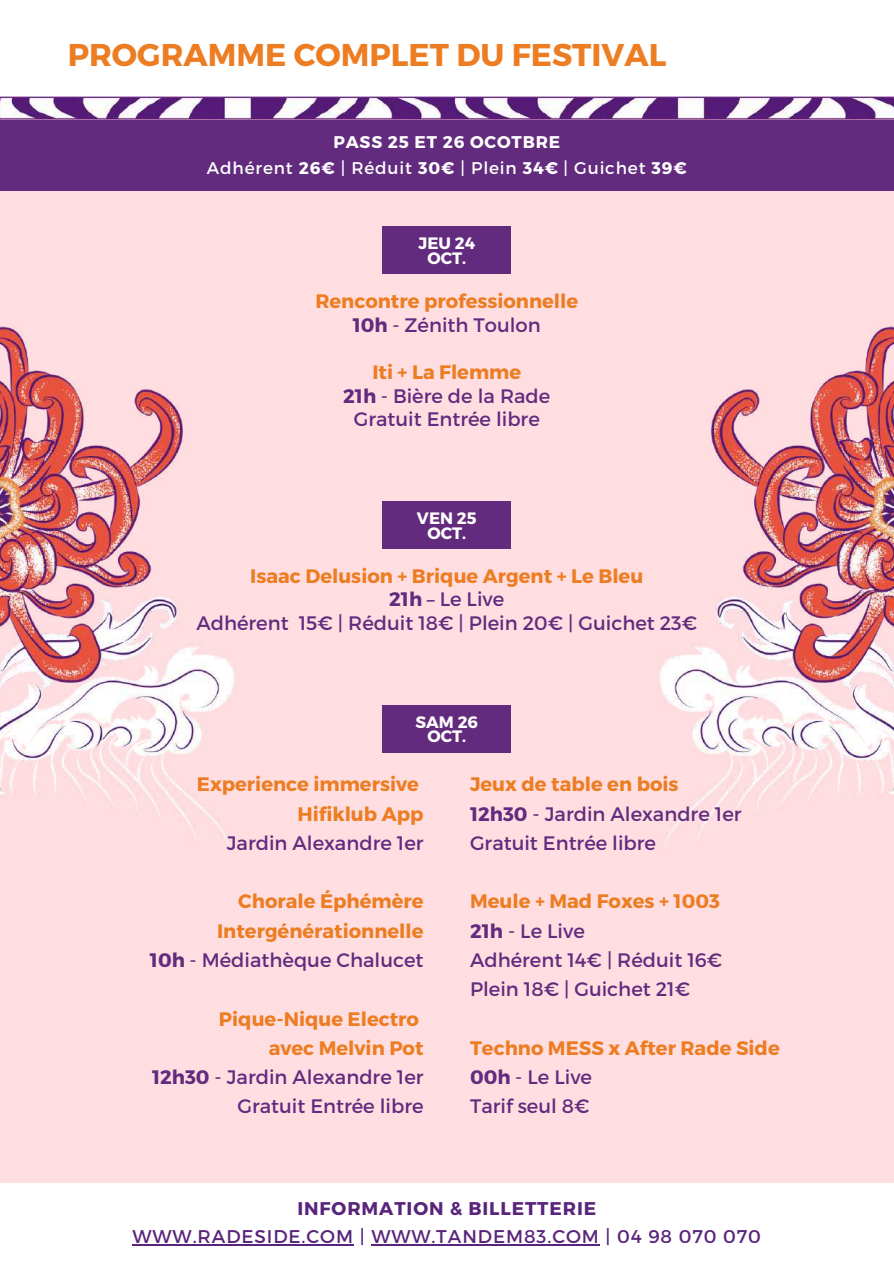
<style>
.page{position:relative;width:894px;height:1264px;background:#fff}
.page>*{position:absolute;margin:0;border:0;box-sizing:border-box;transform-origin:0 0}
.t1{font:700 31.5px "Montserrat";color:#ed7d22}
.t2{font:19.5px/29.2px "Montserrat";color:#622b7e;text-align:center}
.t3{font:700 19.5px/29.2px "Montserrat";color:#ed7d22;text-align:right}
.t4{font:18.45px "Montserrat";letter-spacing:.05em;color:#59247b}
.t5{font:700 18.45px "Montserrat";letter-spacing:.05em;color:#59247b}
.t6{font:700 16.95px/25.8px "Montserrat";letter-spacing:.05em;color:#fff;text-align:center}
.t7{font:700 16.5px/14.7px "Montserrat";color:#fff;text-align:center}
.s1{font-weight:400}
.s2{color:#622b7e}
.s3{font-weight:400;color:#622b7e}
.s4{font-weight:700;color:#ed7d22}
.s5{font-weight:700}
</style>
<div class="page">
<div style="left:0;top:0;width:893px;height:1263px;background:#ffdee2"></div>
<div style="left:382px;top:227px;width:129px;height:47px;background:#622b7e"></div>
<div style="left:382px;top:501px;width:129px;height:47px;background:#622b7e"></div>
<div style="left:382px;top:705px;width:129px;height:47px;background:#622b7e"></div>
<img style="left:660px;top:326px;width:233px;height:519px">
<img style="left:0;top:326px;width:234px;height:519px">
<div style="left:0;top:0;width:893px;height:104px;background:#fff"></div>
<img style="left:0;top:96px;width:893px;height:24px">
<div style="left:0;top:1182px;width:893px;height:81px;background:#fff"></div>
<div style="left:0;top:120px;width:893px;height:71px;background:#622b7e"></div>
<hr style="left:133px;top:1244px;width:221px;height:1px;background:#59247b">
<hr style="left:371px;top:1244px;width:228px;height:1px;background:#59247b">
<h1 class="t1" style="left:68px;top:35px;width:600px">PROGRAMME COMPLET DU FESTIVAL</h1>
<p class="t6" style="left:207px;top:128px;width:481px">PASS 25 ET 26 OCOTBRE<br><span class="s1">Adhérent</span> 26€ <span class="s1">| Réduit</span> 30€ <span class="s1">| Plein</span> 34€ <span class="s1">| Guichet</span> 39€</p>
<p class="t7" style="left:418px;top:235px;width:58px">JEU 24<br>OCT.</p>
<p class="t3" style="left:315px;top:288px;width:264px;line-height:23.7px;text-align:center">Rencontre professionnelle<br><span class="s2">10h</span> <span class="s3">- Zénith Toulon</span></p>
<p class="t2" style="left:343px;top:359px;width:208px;line-height:23.7px"><span class="s4">Iti + La Flemme<br></span><span class="s5">21h</span> - Bière de la Rade<br>Gratuit Entrée libre</p>
<p class="t7" style="left:417px;top:510px;width:61px">VEN 25<br>OCT.</p>
<p class="t2" style="left:196px;top:563px;width:502px;line-height:23.7px"><span class="s4">Isaac Delusion + Brique Argent + Le Bleu<br></span><span class="s5">21h</span> – Le Live<br>Adhérent 15€ | Réduit 18€ | Plein 20€ | Guichet 23€</p>
<p class="t7" style="left:415px;top:713px;width:64px">SAM 26<br>OCT.</p>
<p class="t3" style="left:197px;top:768px;width:228px">Experience immersive<br>Hifiklub App</p>
<p class="t2" style="left:227px;top:827px;width:198px">Jardin Alexandre 1er</p>
<p class="t2" style="left:470px;top:768px;width:273px;text-align:left"><span class="s4">Jeux de table en bois<br></span><span class="s5">12h30</span> - Jardin Alexandre 1er<br>Gratuit Entrée libre</p>
<p class="t3" style="left:150px;top:885px;width:275px">Chorale Éphémère<br>Intergénérationnelle<br><span class="s2">10h</span> <span class="s3">- Médiathèque Chalucet</span></p>
<p class="t2" style="left:152px;top:1002px;width:273px;text-align:right"><span class="s4">Pique-Nique Electro<br>avec Melvin Pot<br></span><span class="s5">12h30</span> - Jardin Alexandre 1er<br>Gratuit Entrée libre</p>
<p class="t2" style="left:470px;top:885px;width:254px;text-align:left"><span class="s4">Meule + Mad Foxes + 1003<br></span><span class="s5">21h</span> - Le Live<br>Adhérent 14€ | Réduit 16€<br>Plein 18€ | Guichet 21€</p>
<p class="t3" style="left:470px;top:1032px;width:311px;text-align:left">Techno MESS x After Rade Side<br><span class="s2">00h</span> <span class="s3">- Le Live<br>Tarif seul 8€</span></p>
<p class="t5" style="left:297px;top:1196px;width:300px">INFORMATION &amp; BILLETTERIE</p>
<p class="t4" style="left:133px;top:1224px;width:629px">WWW.RADESIDE.COM | WWW.TANDEM83.COM | 04 98 070 070</p>
</div>
